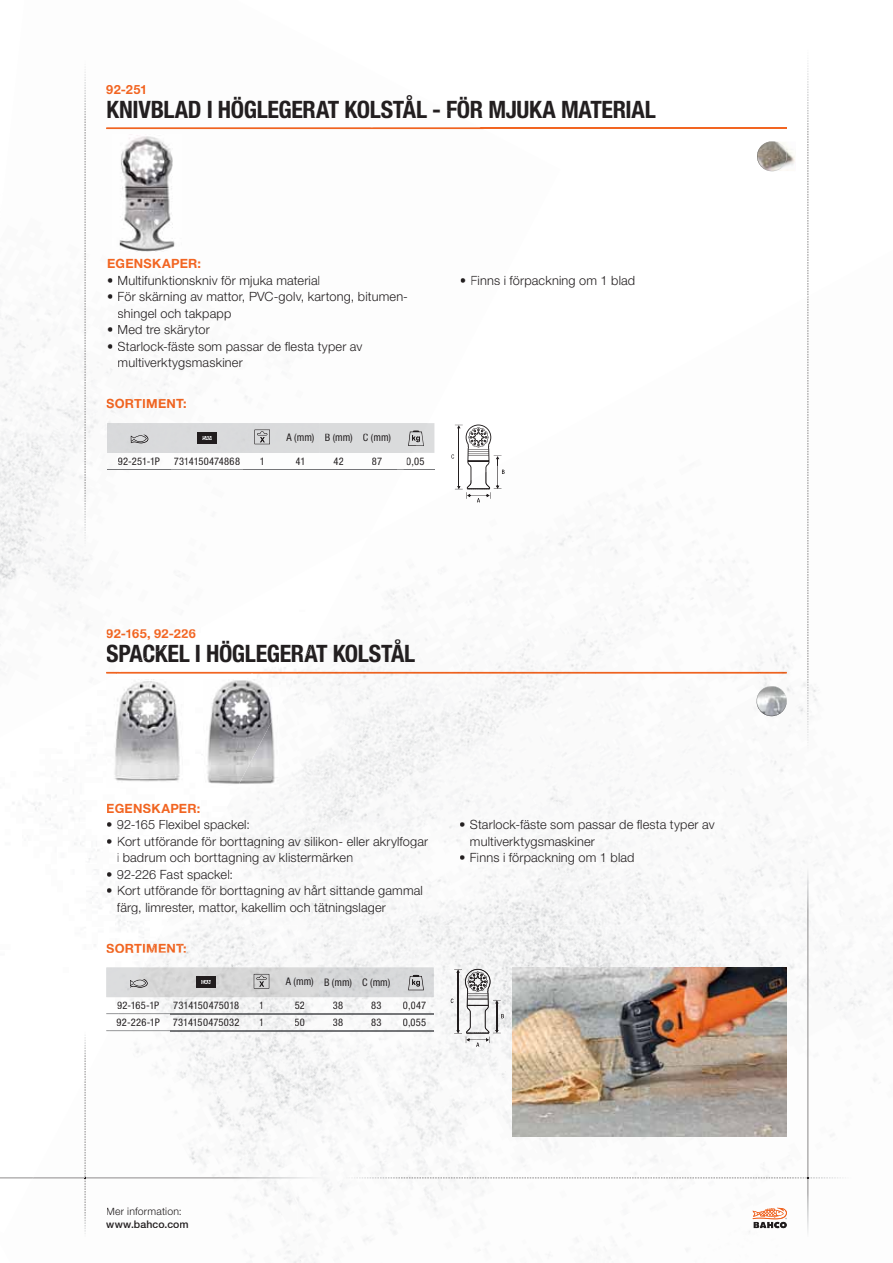
<style>
.page{position:relative;width:893px;height:1263px;background:#fff}
.page>*{position:absolute;margin:0;border:0;box-sizing:border-box;transform-origin:0 0}
.t1{font:700 condensed 24px "Helvetica Neue LT Std";letter-spacing:-.015em;color:#231f20}
.t2{font:300 12.75px/16.5px "Helvetica Neue LT Std";letter-spacing:.015em;color:#231f20}
.t3{font:700 12.75px "Helvetica Neue LT Std";letter-spacing:.02em;color:#f26522}
.t4{font:700 12.75px "Helvetica Neue LT Std";letter-spacing:.015em;color:#ef6421}
.t5{font:700 12.75px "Helvetica Neue LT Std";letter-spacing:.015em;color:#f06521}
.t6{font:condensed 10.5px "Helvetica Neue LT Std";letter-spacing:.015em;color:#231f20}
.t7{font:300 10.5px "Helvetica Neue LT Std";letter-spacing:.015em;color:#231f20}
.t8{font:500 10.5px "Helvetica Neue LT Std";letter-spacing:.005em;color:#231f20}
.s1{color:#f06521}
.s2{color:#ee6421}
.s3{color:#f26522}
.s4{color:#ef6421}
</style>
<div class="page">
<hr style="left:106px;top:128px;width:681px;height:1px;background:#f26522">
<img style="left:808px;top:89px;width:1px;height:206px">
<img style="left:787px;top:148px;width:8px;height:23px">
<img style="left:772px;top:141px;width:15px;height:30px">
<img style="left:757px;top:141px;width:15px;height:30px">
<img style="left:106px;top:127px;width:455px;height:8px">
<img style="left:0;top:274px;width:289px;height:114px">
<img style="left:0;top:388px;width:247px;height:113px">
<img style="left:0;top:501px;width:110px;height:114px">
<img style="left:106px;top:128px;width:378px;height:1px">
<img style="left:119px;top:135px;width:56px;height:117px">
<img style="left:85px;top:337px;width:1px;height:209px">
<svg style="left:107px;top:423px;width:235px;height:47px"></svg>
<img style="left:107px;top:399px;width:79px;height:9px">
<svg style="left:108px;top:278px;width:4px;height:4px"></svg>
<img style="left:119px;top:276px;width:170px;height:11px">
<svg style="left:108px;top:294px;width:4px;height:5px"></svg>
<img style="left:119px;top:292px;width:170px;height:12px">
<img style="left:118px;top:309px;width:113px;height:11px">
<svg style="left:108px;top:327px;width:4px;height:5px"></svg>
<img style="left:119px;top:325px;width:91px;height:12px">
<svg style="left:108px;top:344px;width:4px;height:4px"></svg>
<img style="left:118px;top:341px;width:171px;height:12px">
<img style="left:118px;top:358px;width:125px;height:12px">
<img style="left:596px;top:925px;width:67px;height:42px">
<img style="left:596px;top:939px;width:32px;height:28px">
<img style="left:663px;top:925px;width:118px;height:42px">
<img style="left:793px;top:925px;width:100px;height:31px">
<img style="left:753px;top:956px;width:140px;height:71px">
<img style="left:596px;top:1137px;width:122px;height:105px">
<img style="left:596px;top:1237px;width:14px;height:22px">
<img style="left:718px;top:1109px;width:128px;height:124px">
<img style="left:850px;top:1024px;width:43px;height:58px">
<img style="left:669px;top:1215px;width:119px;height:27px">
<img style="left:297px;top:925px;width:35px;height:116px">
<img style="left:332px;top:925px;width:70px;height:116px">
<img style="left:402px;top:925px;width:194px;height:326px">
<img style="left:297px;top:1041px;width:122px;height:210px">
<img style="left:504px;top:925px;width:92px;height:89px">
<img style="left:297px;top:1151px;width:61px;height:112px">
<img style="left:589px;top:1137px;width:7px;height:11px">
<img style="left:489px;top:1242px;width:50px;height:9px">
<img style="left:342px;top:423px;width:250px;height:162px">
<img style="left:455px;top:502px;width:49px;height:467px">
<img style="left:302px;top:672px;width:485px;height:1px">
<img style="left:808px;top:872px;width:1px;height:361px">
<img style="left:808px;top:543px;width:1px;height:198px">
<img style="left:756px;top:686px;width:31px;height:30px">
<svg style="left:451px;top:424px;width:53px;height:78px"></svg>
<svg style="left:451px;top:969px;width:53px;height:78px"></svg>
<img style="left:512px;top:967px;width:275px;height:170px">
<img style="left:85px;top:1182px;width:1px;height:52px">
<img style="left:253px;top:836px;width:156px;height:12px">
<img style="left:209px;top:871px;width:19px;height:4px">
<svg style="left:460px;top:822px;width:5px;height:5px"></svg>
<img style="left:470px;top:820px;width:223px;height:11px">
<img style="left:471px;top:836px;width:119px;height:12px">
<svg style="left:460px;top:855px;width:5px;height:5px"></svg>
<img style="left:471px;top:853px;width:158px;height:12px">
<svg style="left:752px;top:1208px;width:35px;height:20px"></svg>
<img style="left:598px;top:1178px;width:248px;height:1px">
<img style="left:88px;top:1178px;width:238px;height:1px">
<img style="left:0;top:663px;width:253px;height:208px">
<img style="left:251px;top:663px;width:51px;height:33px">
<img style="left:0;top:870px;width:152px;height:207px">
<img style="left:151px;top:881px;width:39px;height:74px">
<img style="left:0;top:1077px;width:88px;height:105px">
<img style="left:0;top:1181px;width:33px;height:1px">
<img style="left:117px;top:672px;width:181px;height:1px">
<img style="left:106px;top:679px;width:77px;height:108px">
<img style="left:203px;top:679px;width:76px;height:108px">
<svg style="left:106px;top:967px;width:328px;height:64px"></svg>
<img style="left:342px;top:536px;width:27px;height:103px">
<img style="left:107px;top:943px;width:49px;height:10px">
<img style="left:107px;top:803px;width:93px;height:10px">
<svg style="left:107px;top:822px;width:5px;height:5px"></svg>
<img style="left:117px;top:820px;width:103px;height:11px">
<svg style="left:107px;top:839px;width:5px;height:4px"></svg>
<img style="left:118px;top:836px;width:94px;height:12px">
<img style="left:118px;top:853px;width:85px;height:12px">
<svg style="left:107px;top:872px;width:5px;height:4px"></svg>
<img style="left:117px;top:869px;width:77px;height:12px">
<svg style="left:107px;top:888px;width:5px;height:5px"></svg>
<img style="left:118px;top:885px;width:68px;height:13px">
<img style="left:117px;top:902px;width:60px;height:12px">
<p class="t3" style="left:106px;top:85px;width:43px">92-251</p>
<h1 class="t1" style="left:106px;top:96px;width:551px">KNIVBLAD I HÖGLEGERAT KOLSTÅL - FÖR MJUKA MATERIAL</h1>
<p class="t3" style="left:107px;top:259px;width:96px">EGENSKAPER:</p>
<p class="t2" style="left:107px;top:273px;width:215px">• Multifunktionskniv för mjuka material</p>
<p class="t2" style="left:118px;top:290px;width:292px;text-indent:-11px">• För skärning av mattor, PVC-golv, kartong, bitumen&shy;shingel och takpapp</p>
<p class="t2" style="left:107px;top:323px;width:104px">• Med tre skärytor</p>
<p class="t2" style="left:118px;top:339px;width:246px;text-indent:-11px">• Starlock-fäste som passar de flesta typer av multiverktygsmaskiner</p>
<p class="t4" style="left:106px;top:399px;width:82px">SO<span class="s1">RT</span>IMEN<span class="s2">T:</span></p>
<p class="t6" style="left:287px;top:432px;width:106px">A (mm) B (mm) C (mm)</p>
<p class="t6" style="left:118px;top:455px;width:44px">92-251-1P</p>
<p class="t6" style="left:174px;top:455px;width:68px">7314150474868</p>
<p class="t6" style="left:260px;top:455px;width:7px">1</p>
<p class="t6" style="left:296px;top:455px;width:11px">41</p>
<p class="t6" style="left:334px;top:455px;width:12px">42</p>
<p class="t6" style="left:372px;top:455px;width:12px">87</p>
<p class="t6" style="left:406px;top:455px;width:20px">0,05</p>
<p class="t2" style="left:460px;top:273px;width:177px">• Finns i förpackning om 1 blad</p>
<p class="t3" style="left:106px;top:629px;width:91px"><span class="s1">92-1</span>65 92-226</p>
<h1 class="t1" style="left:106px;top:640px;width:311px">SPACKEL I HÖGLEGERAT KOLSTÅL</h1>
<p class="t3" style="left:147px;top:629px;width:5px">,</p>
<p class="t3" style="left:106px;top:803px;width:96px">EGEN<span class="s1">SK</span>APER:</p>
<p class="t2" style="left:106px;top:818px;width:145px">• 92-165 Flexibel spackel:</p>
<p class="t2" style="left:117px;top:834px;width:313px;text-indent:-11px">• Kort utförande för borttagning av silikon- eller akrylfogar i badrum och borttagning av klistermärken</p>
<p class="t2" style="left:106px;top:867px;width:128px">• 92-226 Fast spackel:</p>
<p class="t2" style="left:117px;top:884px;width:308px;text-indent:-11px">• Kort utförande för borttagning av hårt sittande gammal färg, limrester, mattor, kakellim och tätningslager</p>
<p class="t5" style="left:106px;top:943px;width:82px">SO<span class="s3">RT</span><span class="s4">IM</span>EN<span class="s4">T:</span></p>
<p class="t6" style="left:286px;top:976px;width:106px">A (mm) B (mm) C (mm)</p>
<p class="t6" style="left:117px;top:999px;width:44px">92-165-1P</p>
<p class="t6" style="left:173px;top:999px;width:67px">7314150475018</p>
<p class="t6" style="left:259px;top:999px;width:7px">1</p>
<p class="t6" style="left:295px;top:999px;width:12px">52</p>
<p class="t6" style="left:333px;top:999px;width:12px">38</p>
<p class="t6" style="left:371px;top:999px;width:12px">83</p>
<p class="t6" style="left:403px;top:999px;width:25px">0,047</p>
<p class="t6" style="left:117px;top:1016px;width:45px">92-226-1P</p>
<p class="t6" style="left:173px;top:1016px;width:68px">7314150475032</p>
<p class="t6" style="left:259px;top:1016px;width:7px">1</p>
<p class="t6" style="left:295px;top:1016px;width:12px">50</p>
<p class="t6" style="left:333px;top:1016px;width:12px">38</p>
<p class="t6" style="left:371px;top:1016px;width:12px">83</p>
<p class="t6" style="left:403px;top:1016px;width:25px">0,055</p>
<p class="t2" style="left:470px;top:818px;width:246px;text-indent:-11px">• Starlock-fäste som passar de flesta typer av multiverktygsmaskiner</p>
<p class="t2" style="left:459px;top:851px;width:177px">• Finns i förpackning om 1 blad</p>
<p class="t7" style="left:106px;top:1208px;width:77px">Mer information:</p>
<p class="t8" style="left:106px;top:1218px;width:84px">www.bahco.com</p>
</div>
